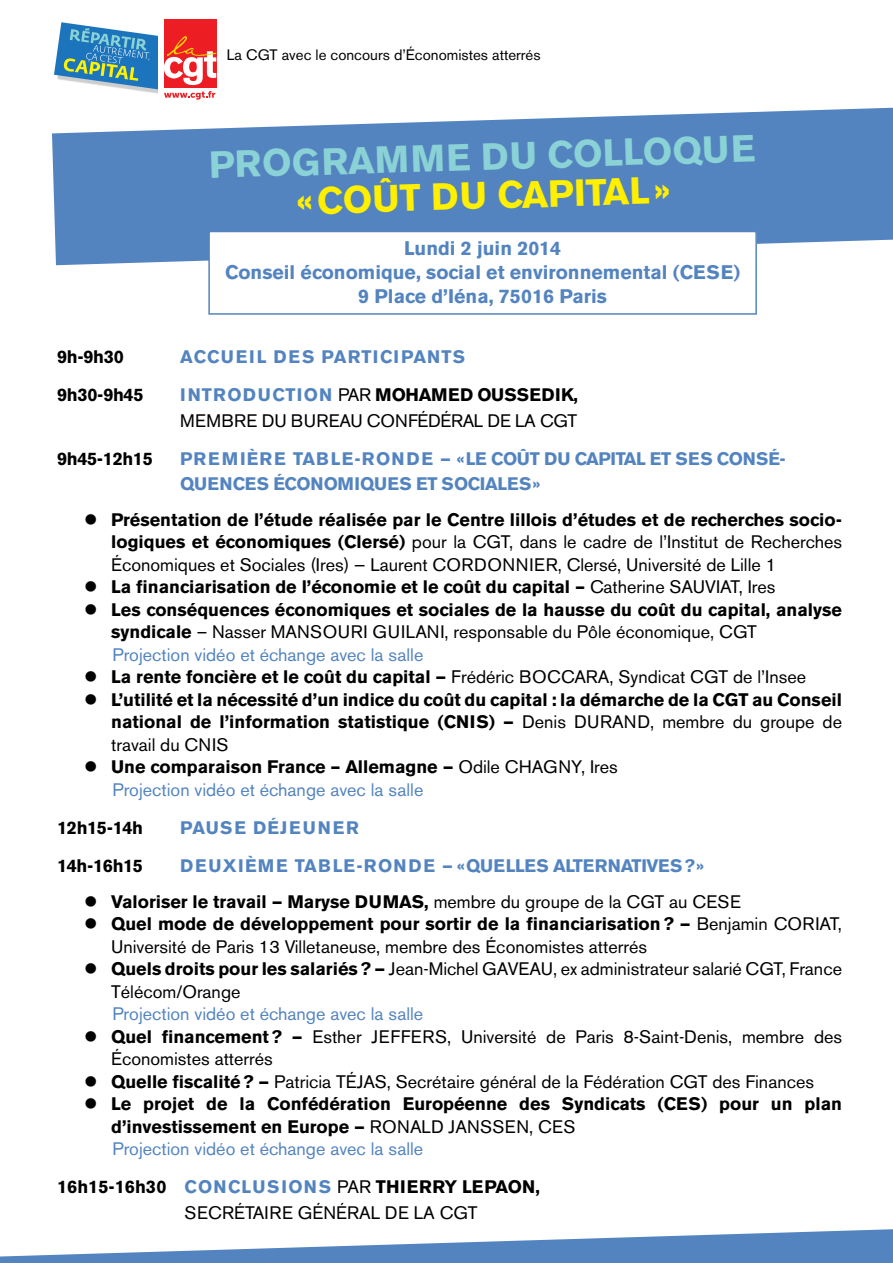
<style>
.page{position:relative;width:893px;height:1263px;background:#fff}
.page>*{position:absolute;margin:0;border:0;box-sizing:border-box;transform-origin:0 0}
.t1{font:700 37.5px "Akzidenz Grotesk BE";color:#8ad2d5}
.t2{font:700 37.5px "Akzidenz Grotesk BE";color:#ffef00}
.t3{font:700 19.5px/24px "Akzidenz Grotesk BE";color:#5384c0}
.t4{font:700 18px/22.5px "Akzidenz Grotesk BE";color:#000}
.t5{font:18px/25.5px "Akzidenz Grotesk BE";color:#000}
.t6{font:18px/22.5px "Akzidenz Grotesk BE";color:#5384c0}
.t7{font:700 18px/25.5px "Akzidenz Grotesk BE";color:#5384c0}
.t8{font:700 18px "Akzidenz Grotesk BE";letter-spacing:.025em;color:#5384c0}
.t9{font:700 18px "Akzidenz Grotesk BE";letter-spacing:.06em;color:#5384c0}
.t10{font:700 18px "Akzidenz Grotesk BE";letter-spacing:.105em;color:#5384c0}
.t11{font:15px "Akzidenz Grotesk BE";color:#000}
.s1{font-weight:700;color:#5384c0}
.s2{font-weight:700}
.s3{font-weight:400}
.s4{font-weight:700;color:#000}
.s5{color:#000}
</style>
<div class="page">
<svg style="left:52px;top:108px;width:841px;height:157px;fill:#5384c0"></svg>
<div style="left:209px;top:231px;width:547px;height:83px;background:#fff"></div>
<div style="left:208px;top:231px;width:549px;height:84px;border:2px solid #5384c0"></div>
<svg style="left:0;top:1229px;width:893px;height:34px"></svg>
<div style="left:164px;top:19px;width:52px;height:68px;background:#ed1d24"></div>
<svg style="left:54px;top:22px;width:162px;height:78px"></svg>
<p class="t11" style="left:227px;top:46px;width:315px">La cgt avec le concours d’économistes atterrés</p>
<h1 class="t1" style="left:208px;top:144px;width:174px;rotate:-2deg">Prog ramm</h1>
<h1 class="t1" style="left:446px;top:137px;width:310px;rotate:-2deg">e du colloque</h1>
<h1 class="t2" style="left:296px;top:180px;width:375px;rotate:-2deg">« Coût du capital»</h1>
<p class="t3" style="left:225px;top:237px;width:469px;text-indent:179px">Lundi 2 juin 2014<br>Conseil économique, social et environnemental (CESE</p>
<p class="t3" style="left:733px;top:261px;width:8px">)</p>
<p class="t3" style="left:358px;top:285px;width:250px">9 Place d’Iéna, 75016 Paris</p>
<p class="t4" style="left:57px;top:346px;width:68px">9h-9h30</p>
<p class="t9" style="left:180px;top:346px;width:286px">Accueil des participants</p>
<p class="t4" style="left:57px;top:384px;width:88px">9h30-9h45</p>
<p class="t5" style="left:180px;top:382px;width:399px"><span class="s1">introduction</span> par <span class="s2">Moham ed Oussedik, </span>membre du bureau confédéral de la Cgt</p>
<p class="t4" style="left:57px;top:448px;width:97px">9h45-12h15</p>
<p class="t7" style="left:180px;top:446px;width:607px">prem ière table-ronde — « LE coût du capital et ses consé&shy;quences économ iques et sociales»</p>
<p class="t4" style="left:111px;top:508px;width:732px;text-indent:-27px">● Présentation de l’étude réalisée par le Centre lillois d’études et de recherches socio&shy;logiques et économiques (Clersé) <span class="s3">pour la CGT</span></p>
<p class="t5" style="left:509px;top:529px;width:334px">, dans le cadre de l’Institut de Recherches</p>
<p class="t5" style="left:111px;top:552px;width:336px">Économiques et Sociales (Ires) — Laurent CORDONN</p>
<p class="t5" style="left:529px;top:552px;width:248px">IER, Clersé, Université de Lille 1</p>
<p class="t4" style="left:84px;top:576px;width:693px">● La financiarisation de l’économie et le coût du capital – <span class="s3">Catherine SAUVIAT, Ires</span></p>
<p class="t4" style="left:111px;top:598px;width:732px;text-indent:-27px">● Les conséquences économiques et sociales de la hausse du coût du capital, analyse syndicale <span class="s3">-– Nasser MAN</span></p>
<p class="t5" style="left:310px;top:619px;width:27px">SOUR</p>
<p class="t5" style="left:364px;top:619px;width:54px">I GUILAN</p>
<p class="t5" style="left:440px;top:619px;width:292px">I, responsable du Pôle économique, CGT</p>
<p class="t6" style="left:112px;top:643px;width:312px">Projection vidéo et échange avec la salle</p>
<p class="t4" style="left:84px;top:666px;width:449px">● La rente foncière et le coût du capital — <span class="s3">Frédéric BOCCARA</span></p>
<p class="t5" style="left:610px;top:664px;width:94px">, Syndicat CGT</p>
<p class="t5" style="left:733px;top:664px;width:75px">de l’Insee</p>
<p class="t4" style="left:111px;top:688px;width:732px;text-indent:-27px">● L’utilité et la nécessité d’un indice du coût du capital : la démarche de la CGT au Conseil national de l’information statistique (CNIS</p>
<p class="t5" style="left:489px;top:709px;width:355px"><span class="s2">) —</span> Denis Durand, membre du groupe de</p>
<p class="t5" style="left:111px;top:732px;width:119px">travail du CN IS</p>
<p class="t4" style="left:84px;top:756px;width:462px">● Une comparaison France – Allemagne — <span class="s3">Odile CHAGN</span></p>
<p class="t5" style="left:571px;top:754px;width:48px">Y, Ires</p>
<p class="t6" style="left:112px;top:778px;width:312px">Projection vidéo et échange avec la salle</p>
<p class="t4" style="left:57px;top:817px;width:87px">12h15-14h</p>
<p class="t10" style="left:180px;top:817px;width:180px">pause déjeuner</p>
<p class="t4" style="left:57px;top:855px;width:87px">14h-16h15</p>
<p class="t8" style="left:180px;top:855px;width:525px">deuxièm e table-ronde — «quelles alternatives?»</p>
<p class="t4" style="left:84px;top:890px;width:556px">● Valoriser le travail — Maryse DU MAS, <span class="s3">membre du groupe de la CGT</span></p>
<p class="t5" style="left:669px;top:888px;width:71px">au CESE</p>
<p class="t4" style="left:84px;top:913px;width:704px">● Quel mode de développement pour sortir de la financiarisation? — <span class="s3">Benjamin COR</span></p>
<p class="t5" style="left:815px;top:911px;width:28px">IAT,</p>
<p class="t5" style="left:111px;top:933px;width:537px">Université de Paris 13 Villetaneuse, membre des économistes atterrés</p>
<p class="t4" style="left:84px;top:958px;width:446px">● Quels droits pour les salariés? — <span class="s3">Jean-Michel GAVEAU</span></p>
<p class="t5" style="left:553px;top:956px;width:206px">, ex administrateur salarié CGT</p>
<p class="t5" style="left:782px;top:956px;width:62px">, France</p>
<p class="t5" style="left:111px;top:978px;width:131px">Télécom/Orange</p>
<p class="t6" style="left:112px;top:1002px;width:312px">Projection vidéo et échange avec la salle</p>
<p class="t4" style="left:84px;top:1025px;width:307px">● Quel financement? — <span class="s3">Esther JEFFER</span></p>
<p class="t5" style="left:435px;top:1023px;width:408px">S, Université de Paris 8-Saint-Denis, membre des</p>
<p class="t5" style="left:111px;top:1046px;width:163px">-Économistes atterrés</p>
<p class="t5" style="left:84px;top:1068px;width:599px">● <span class="s2">Quelle fiscalité? —</span> Patricia TéJAS, Secrétaire général de la Fédération CGT</p>
<p class="t5" style="left:712px;top:1068px;width:103px">des Finances</p>
<p class="t4" style="left:84px;top:1093px;width:593px">● Le projet de la Confédération Européenne des Syndicats (CES</p>
<p class="t4" style="left:701px;top:1093px;width:143px">) pour un plan</p>
<p class="t6" style="left:111px;top:1115px;width:466px"><span class="s4">d’investissement en Europe —</span> <span class="s5">Ronald JAN SSEN , CES<br></span>Projection vidéo et échange avec la salle</p>
<p class="t5" style="left:185px;top:1174px;width:357px;text-indent:-127px"><span class="s2">16h15-16h30</span> <span class="s1">Conclusions</span> par <span class="s2">Thierry Lepaon, </span>s ecrétai re général de la Cgt</p>
</div>
